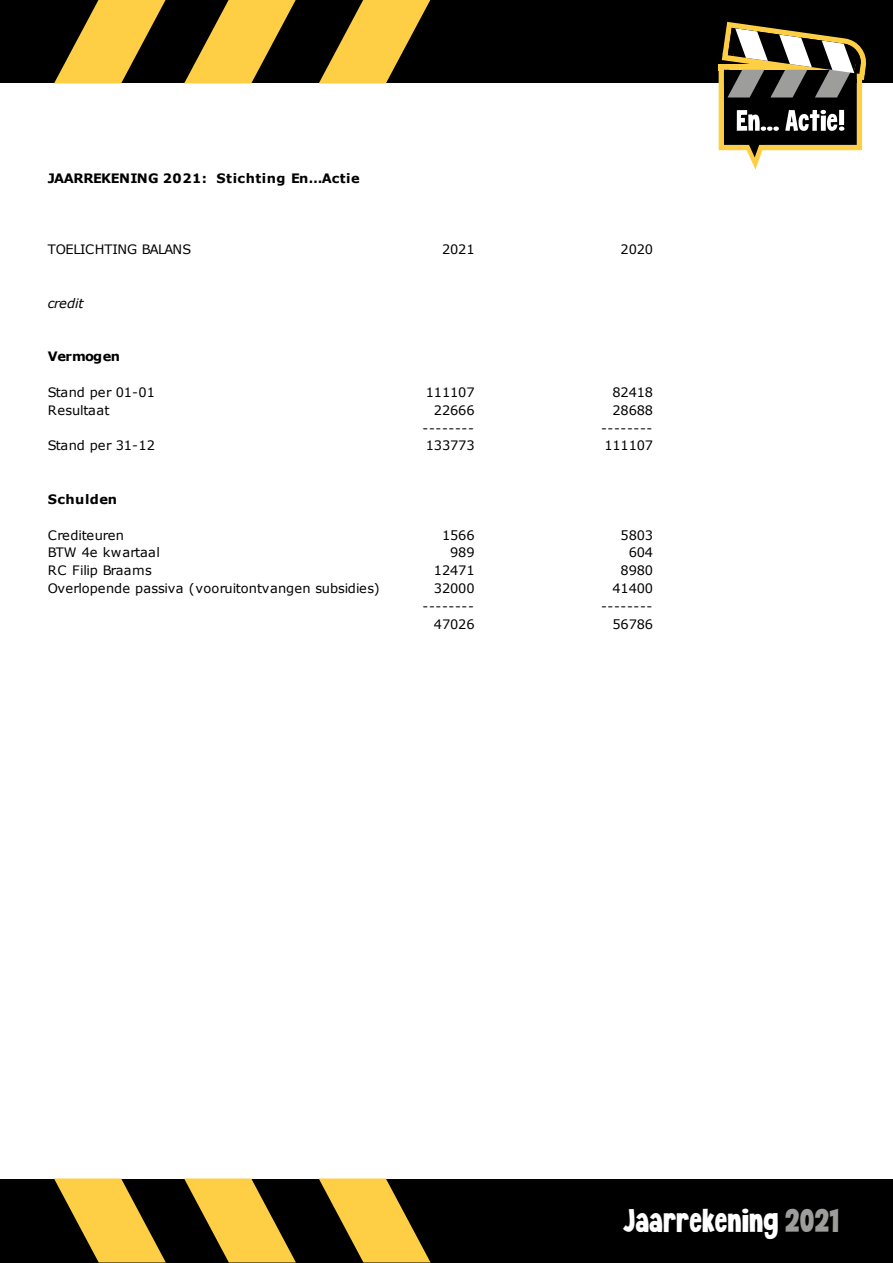
<style>
.page{position:relative;width:893px;height:1263px;background:#fff}
.page>*{position:absolute;margin:0;border:0;box-sizing:border-box;transform-origin:0 0}
.t1{font:39px "KG Crossing A Line";color:#fff}
.t2{font:13.05px "Verdana";letter-spacing:-.01em;color:#000}
.t3{font:700 13.05px "Verdana";letter-spacing:.035em;color:#000}
.t4{font:13.05px "Verdana";letter-spacing:-.035em;color:#000}
.t5{font:13.05px "Verdana";letter-spacing:.015em;color:#000}
.t6{font:13.05px "Verdana";letter-spacing:.01em;color:#000}
.t7{font:700 13.05px "Verdana";letter-spacing:-.04em;color:#000}
.t8{font:italic 13.05px "Verdana";letter-spacing:-.02em;color:#000}
.s1{color:#9d9d9c}
</style>
<div class="page">
<div style="left:0;top:0;width:893px;height:83px;background:#000"></div>
<div style="left:0;top:1178px;width:893px;height:84px;background:#000"></div>
<svg style="left:719px;top:22px;width:148px;height:148px"></svg>
<svg style="left:319px;top:0;width:112px;height:83px"></svg>
<svg style="left:184px;top:0;width:112px;height:83px"></svg>
<svg style="left:54px;top:0;width:112px;height:83px"></svg>
<svg style="left:319px;top:1178px;width:112px;height:84px"></svg>
<svg style="left:184px;top:1178px;width:112px;height:84px"></svg>
<svg style="left:54px;top:1178px;width:112px;height:84px"></svg>
<p class="t3" style="left:48px;top:169px;width:314px">JAARREKENING 2021: Stichting En…Actie</p>
<p class="t4" style="left:48px;top:240px;width:145px">TOELICHTING BALANS</p>
<p class="t2" style="left:442px;top:240px;width:34px">2021</p>
<p class="t2" style="left:621px;top:240px;width:34px">2020</p>
<p class="t8" style="left:48px;top:294px;width:37px">credit</p>
<p class="t7" style="left:48px;top:347px;width:74px">Vermogen</p>
<p class="t2" style="left:48px;top:383px;width:109px">Stand per 01-01</p>
<p class="t2" style="left:426px;top:383px;width:50px">111107</p>
<p class="t2" style="left:612px;top:383px;width:42px">82418</p>
<p class="t6" style="left:48px;top:401px;width:63px">Resultaat</p>
<p class="t2" style="left:434px;top:401px;width:42px">22666</p>
<p class="t2" style="left:612px;top:401px;width:42px">28688</p>
<p class="t2" style="left:423px;top:419px;width:53px">--------</p>
<p class="t2" style="left:601px;top:419px;width:53px">--------</p>
<p class="t2" style="left:48px;top:437px;width:109px">Stand per 31-12</p>
<p class="t2" style="left:426px;top:437px;width:50px">133773</p>
<p class="t2" style="left:604px;top:437px;width:50px">111107</p>
<p class="t3" style="left:48px;top:490px;width:71px">Schulden</p>
<p class="t2" style="left:48px;top:526px;width:78px">Crediteuren</p>
<p class="t2" style="left:442px;top:526px;width:34px">1566</p>
<p class="t2" style="left:621px;top:526px;width:34px">5803</p>
<p class="t5" style="left:48px;top:544px;width:114px">BTW 4e kwartaal</p>
<p class="t2" style="left:450px;top:544px;width:26px">989</p>
<p class="t2" style="left:629px;top:544px;width:26px">604</p>
<p class="t2" style="left:48px;top:562px;width:106px">RC Filip Braams</p>
<p class="t2" style="left:434px;top:562px;width:42px">12471</p>
<p class="t2" style="left:621px;top:562px;width:34px">8980</p>
<p class="t2" style="left:48px;top:579px;width:334px">Overlopende passiva (vooruitontvangen subsidies)</p>
<p class="t2" style="left:434px;top:579px;width:42px">32000</p>
<p class="t2" style="left:612px;top:579px;width:42px">41400</p>
<p class="t2" style="left:423px;top:597px;width:53px">--------</p>
<p class="t2" style="left:601px;top:597px;width:53px">--------</p>
<p class="t2" style="left:434px;top:615px;width:42px">47026</p>
<p class="t2" style="left:612px;top:615px;width:42px">56786</p>
<h1 class="t1" style="left:623px;top:1201px;width:218px">Jaarrekening <span class="s1">2021</span></h1>
</div>
